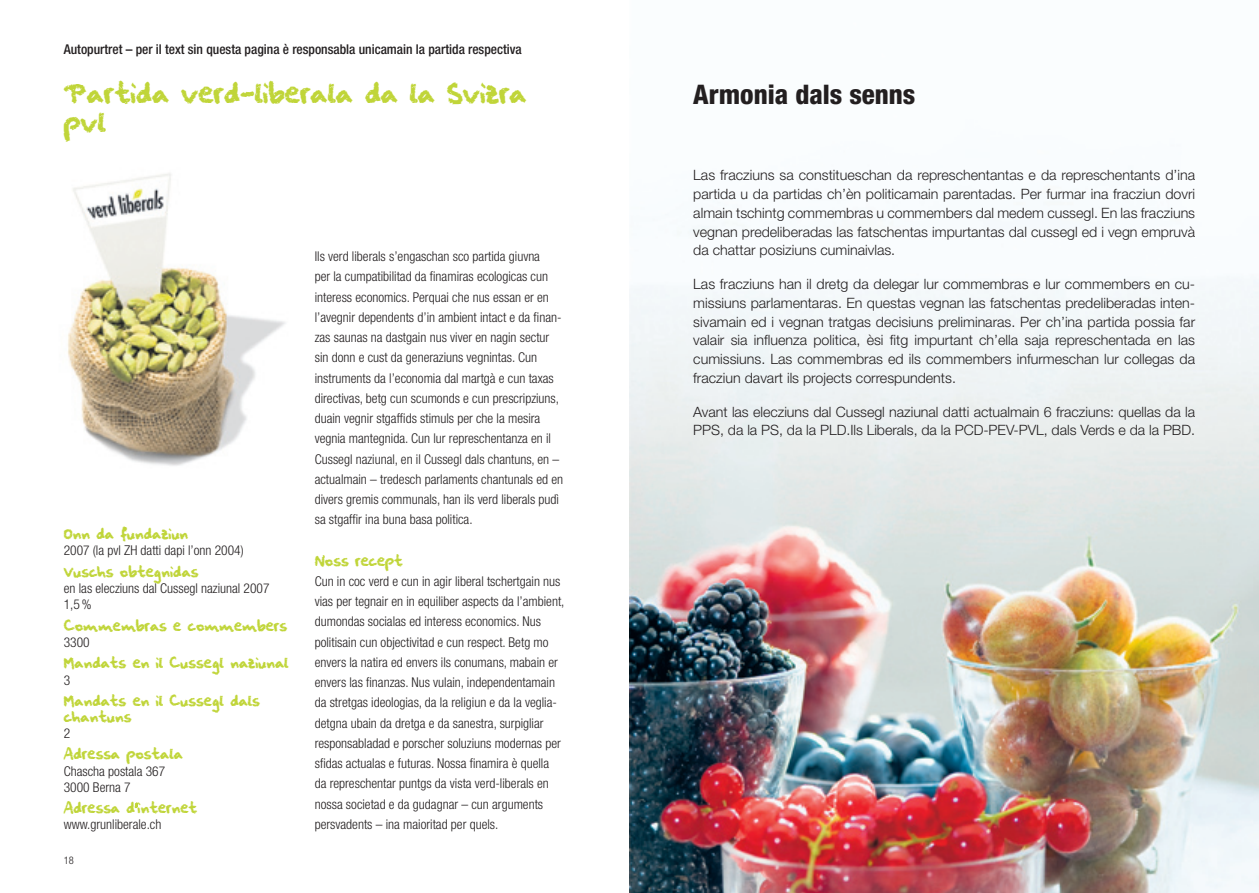
<style>
.page{position:relative;width:1259px;height:893px;background:#fff}
.page>*{position:absolute;margin:0;border:0;box-sizing:border-box;transform-origin:0 0}
.t1{font:800 condensed 27px "Helvetica Neue LT Std";color:#231f20}
.t2{font:23.85px/28.7px "squeakychalksound";color:#c0d539}
.t3{font:300 14.25px/18.8px "Helvetica Neue LT Std";letter-spacing:-.005em;color:#231f20;text-align:justify}
.t4{font:300 condensed 13.5px/20.2px "Helvetica Neue LT Std";color:#231f20}
.t5{font:500 condensed 13.5px "Helvetica Neue LT Std";color:#231f20}
.t6{font:12.75px/15.3px "squeakychalksound";color:#c0d539}
.t7{font:300 condensed 10.5px "Helvetica Neue LT Std";color:#231f20}
.s1{font-family:"Chalkduster"}
</style>
<div class="page">
<svg style="left:135px;top:803px;width:3px;height:5px"></svg>
<img style="left:629px;top:177px;width:630px;height:716px">
<img style="left:68px;top:173px;width:218px;height:293px">
<p class="t5" style="left:64px;top:41px;width:459px">Autopurtret – per il text sin questa pagina è responsabla unicamain la partida respectiva</p>
<h2 class="t2" style="left:64px;top:80px;width:464px">Partida verd-liberala da la Svizra pvl</h2>
<p class="t6" style="left:64px;top:527px;width:126px">Onn da fundaziun</p>
<p class="t4" style="left:64px;top:540px;width:181px">2007 (la pvl ZH datti dapi l’onn 2004)</p>
<p class="t6" style="left:64px;top:565px;width:136px">Vuschs obtegnidas</p>
<p class="t4" style="left:64px;top:578px;width:207px">en las elecziuns dal Cussegl naziunal 2007</p>
<p class="t4" style="left:64px;top:594px;width:29px">1,5%</p>
<p class="t6" style="left:64px;top:619px;width:225px">Commembras e commembers</p>
<p class="t4" style="left:64px;top:632px;width:27px">3300</p>
<p class="t6" style="left:64px;top:656px;width:226px">Mandats en il Cussegl naziunal</p>
<p class="t4" style="left:64px;top:670px;width:8px">3</p>
<p class="t6" style="left:64px;top:694px;width:198px">Mandats en il Cussegl dals chantuns</p>
<p class="t4" style="left:64px;top:723px;width:8px">2</p>
<p class="t6" style="left:64px;top:747px;width:121px">Adressa postala</p>
<p class="t4" style="left:64px;top:760px;width:103px">Chascha postala 367</p>
<p class="t4" style="left:64px;top:777px;width:68px">3000 Berna 7</p>
<p class="t6" style="left:64px;top:801px;width:135px">Adressa d<span class="s1">'</span>internet</p>
<p class="t4" style="left:64px;top:814px;width:99px">www.grunliberale.ch</p>
<p class="t7" style="left:64px;top:855px;width:12px">18</p>
<p class="t4" style="left:315px;top:246px;width:250px">Ils verd liberals s’engaschan sco partida giuvna<br>per la cumpatibilitad da finamiras ecologicas cun interess economics. Perquai che nus essan er en l’avegnir dependents d’in ambient intact e da finan&shy;zas saunas na dastgain nus viver en nagin sectur sin donn e cust da generaziuns vegnintas. Cun instruments da l’economia dal martgà e cun taxas directivas, betg cun scumonds e cun prescripziuns, duain vegnir stgaffids stimuls per che la mesira vegnia mantegnida. Cun lur represchentanza en il Cussegl naziunal, en il Cussegl dals chantuns, en – actualmain – tredesch parlaments chantunals ed en divers gremis communals, han ils verd liberals pudì sa stgaffir ina buna basa politica.</p>
<h3 class="t6" style="left:315px;top:553px;width:90px">Noss recept</h3>
<p class="t4" style="left:315px;top:571px;width:251px">Cun in coc verd e cun in agir liberal tschertgain nus vias per tegnair en in equiliber aspects da l’ambient, dumondas socialas ed interess economics. Nus politisain cun objectivitad e cun respect. Betg mo envers la natira ed envers ils conumans, mabain er envers las finanzas. Nus vulain, independentamain da stretgas ideologias, da la religiun e da la veglia&shy;detgna ubain da dretga e da sanestra, surpigliar responsabladad e porscher soluziuns modernas per sfidas actualas e futuras. Nossa finamira è quella<br>da represchentar puntgs da vista verd-liberals en nossa societad e da gudagnar – cun arguments persvadents – ina maioritad per quels.</p>
<h2 class="t1" style="left:693px;top:78px;width:224px">Armonia dals senns</h2>
<p class="t3" style="left:693px;top:166px;width:503px">Las fracziuns sa constitueschan da represchentantas e da represchentants d’ina partida u da partidas ch’èn politicamain parentadas. Per furmar ina fracziun dovri almain tschintg commembras u commembers dal medem cussegl. En las fracziuns vegnan predeliberadas las fatschentas impurtantas dal cussegl ed i vegn empruvà da chattar posiziuns cuminaivlas.</p>
<p class="t3" style="left:693px;top:274px;width:503px">Las fracziuns han il dretg da delegar lur commembras e lur commembers en cu&shy;missiuns parlamentaras. En questas vegnan las fatschentas predeliberadas inten&shy;sivamain ed i vegnan tratgas decisiuns preliminaras. Per ch’ina partida possia far valair sia influenza politica, èsi fitg impurtant ch’ella saja represchentada en las cumissiuns. Las commembras ed ils commembers infurmeschan lur collegas da fracziun davart ils projects correspundents.</p>
<p class="t3" style="left:693px;top:402px;width:503px">Avant las elecziuns dal Cussegl naziunal datti actualmain 6 fracziuns: quellas da la<br>PPS, da la PS, da la PLD.Ils Liberals, da la PCD-PEV-PVL, dals Verds e da la PBD.</p>
</div>
